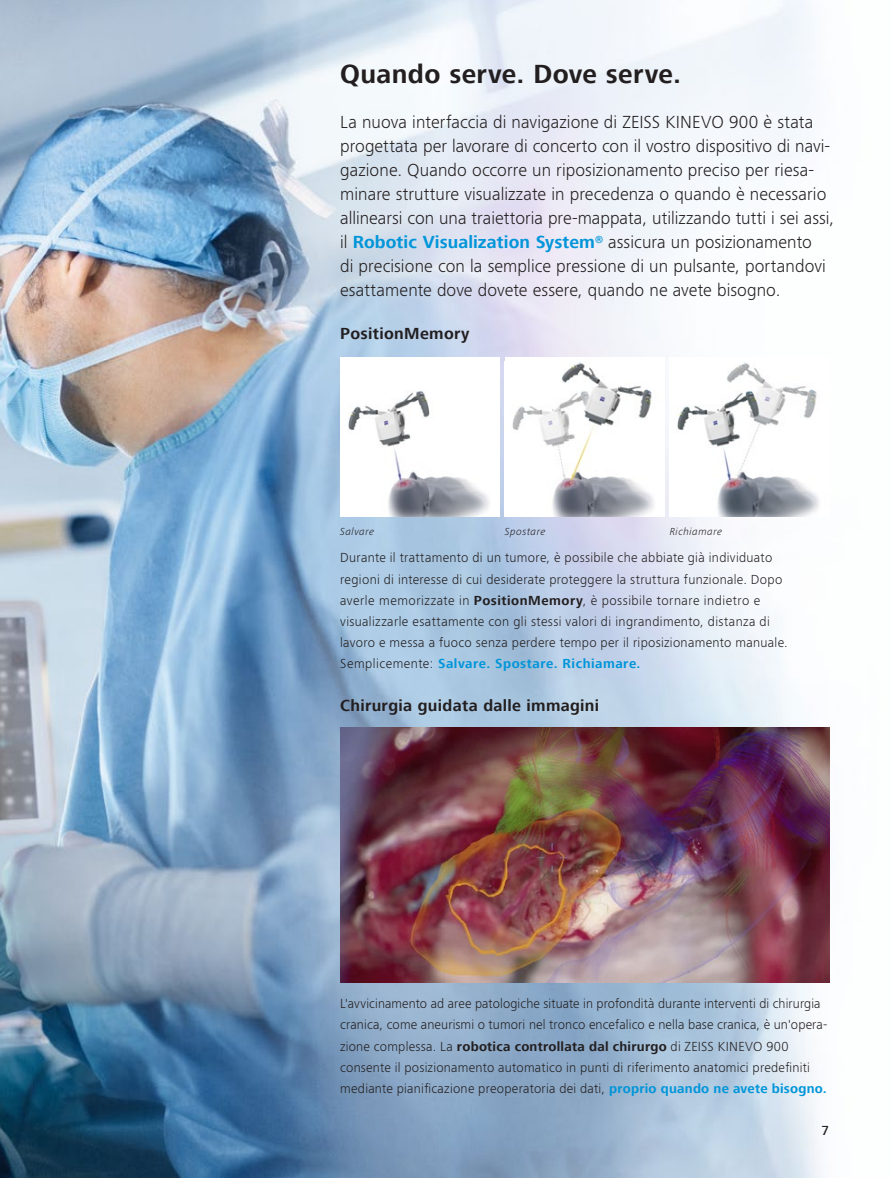
<style>
.page{position:relative;width:893px;height:1178px;background:#fff}
.page>*{position:absolute;margin:0;border:0;box-sizing:border-box;transform-origin:0 0}
.t1{font:700 27px "ZEISS Frutiger Next W1 G";letter-spacing:.015em;color:#231f20}
.t2{font:300 18px/24px "ZEISS Frutiger Next W1 G";letter-spacing:.005em;color:#231f20}
.t3{font:700 16.5px "ZEISS Frutiger Next W1 G";letter-spacing:.02em;color:#231f20}
.t4{font:300 13.5px/21.1px "ZEISS Frutiger Next W1 G";letter-spacing:.02em;color:#231f20}
.t5{font:500 13.5px "ZEISS Frutiger Next W1 G";color:#231f20}
.t6{font:italic 300 10.5px "ZEISS Frutiger Next W1 G";letter-spacing:.05em;color:#231f20}
.s1{font-weight:700;color:#0095d9}
.s2{font-weight:700}
</style>
<div class="page">
<img style="left:0;top:0;width:830px;height:1178px">
<img style="left:340px;top:728px;width:489px;height:254px">
<div style="left:505px;top:357px;width:159px;height:160px;background:#fff"></div>
<img style="left:512px;top:362px;width:142px;height:155px">
<div style="left:670px;top:357px;width:159px;height:160px;background:#fff"></div>
<img style="left:677px;top:362px;width:142px;height:155px">
<div style="left:340px;top:357px;width:160px;height:160px;background:#fff"></div>
<img style="left:348px;top:391px;width:141px;height:126px">
<h1 class="t1" style="left:340px;top:59px;width:342px">Quando serve. Dove serve.</h1>
<p class="t2" style="left:340px;top:110px;width:496px">La nuova interfaccia di navigazione di ZEISS KINEVO 900 è stata progettata per lavorare di concerto con il vostro dispositivo di navi&shy;gazione. Quando occorre un riposizionamento preciso per riesa&shy;minare strutture visualizzate in precedenza o quando è necessario allinearsi con una traiettoria pre-mappata, utilizzando tutti i sei assi, il <span class="s1">Robotic Visualization System</span><sup>®</sup> assicura un posizionamento<br>di precisione con la semplice pressione di un pulsante, portandovi esattamente dove dovete essere, quando ne avete bisogno.</p>
<p class="t3" style="left:340px;top:324px;width:131px">PositionMemory</p>
<p class="t6" style="left:340px;top:524px;width:35px">Salvare</p>
<p class="t6" style="left:505px;top:524px;width:42px">Spostare</p>
<p class="t6" style="left:670px;top:524px;width:54px">Richiamare</p>
<p class="t4" style="left:340px;top:546px;width:449px">Durante il trattamento di un tumore, è possibile che abbiate già individuato regioni di interesse di cui desiderate proteggere la struttura funzionale. Dopo averle memorizzate in <span class="s2">PositionMemory</span>, è possibile tornare indietro e visualizzarle esattamente con gli stessi valori di ingrandimento, distanza di lavoro e messa a fuoco senza perdere tempo per il riposizionamento manuale.<br>Semplicemente: <span class="s1">Salvare. Spostare. Richiamare.</span></p>
<p class="t3" style="left:340px;top:696px;width:261px">Chirurgia guidata dalle immagini</p>
<p class="t4" style="left:340px;top:992px;width:489px">L'avvicinamento ad aree patologiche situate in profondità durante interventi di chirurgia cranica, come aneurismi o tumori nel tronco encefalico e nella base cranica, è un'opera&shy;zione complessa. La <span class="s2">robotica controllata dal chirurgo</span> di ZEISS KINEVO 900 consente il posizionamento automatico in punti di riferimento anatomici predefiniti mediante pianificazione preoperatoria dei dati, <span class="s1">proprio quando ne avete bisogno.</span></p>
<p class="t5" style="left:822px;top:1123px;width:9px">7</p>
</div>
